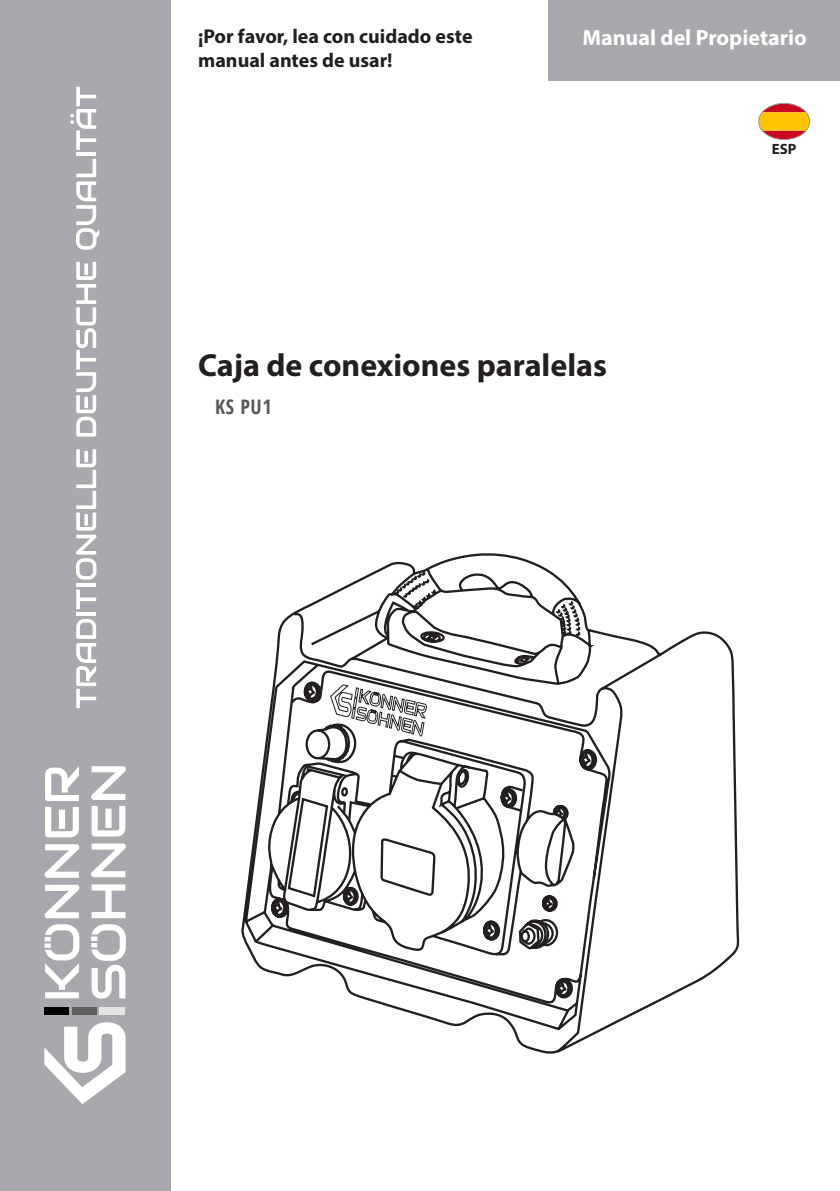
<style>
.page{position:relative;width:840px;height:1191px;background:#fff}
.page>*{position:absolute;margin:0;border:0;box-sizing:border-box;transform-origin:0 0}
.t1{font:700 32px "Myriad Pro";color:#231f20}
.t2{font:700 22px "Myriad Pro";color:#fff}
.t3{font:700 20px/24px "Myriad Pro";color:#231f20}
.t4{font:700 condensed 20px "Open Sans";color:#57585a}
.t5{font:700 15px "Myriad Pro";color:#231f20}
</style>
<div class="page">
<div style="left:0;top:0;width:170px;height:1191px;background:#a8a9ad"></div>
<svg style="left:76px;top:619px;width:20px;height:89px"></svg>
<hr style="left:76px;top:612px;width:20px;height:3px;background:#fff">
<svg style="left:76px;top:589px;width:20px;height:20px"></svg>
<hr style="left:76px;top:583px;width:20px;height:4px;background:#fff">
<svg style="left:76px;top:449px;width:20px;height:130px"></svg>
<svg style="left:76px;top:262px;width:20px;height:174px"></svg>
<svg style="left:76px;top:159px;width:23px;height:91px"></svg>
<hr style="left:76px;top:153px;width:20px;height:3px;background:#fff">
<svg style="left:70px;top:87px;width:26px;height:63px"></svg>
<svg style="left:44px;top:1022px;width:81px;height:82px"></svg>
<svg style="left:45px;top:884px;width:34px;height:34px"></svg>
<svg style="left:45px;top:844px;width:34px;height:33px"></svg>
<svg style="left:45px;top:807px;width:34px;height:30px"></svg>
<svg style="left:45px;top:766px;width:34px;height:35px"></svg>
<svg style="left:92px;top:884px;width:33px;height:34px"></svg>
<svg style="left:91px;top:843px;width:35px;height:34px"></svg>
<svg style="left:92px;top:806px;width:33px;height:30px"></svg>
<svg style="left:91px;top:766px;width:35px;height:34px"></svg>
<svg style="left:45px;top:924px;width:34px;height:74px"></svg>
<svg style="left:91px;top:924px;width:35px;height:74px"></svg>
<div style="left:44px;top:1007px;width:25px;height:8px;background:#000001"></div>
<div style="left:72px;top:1007px;width:24px;height:8px;background:#5f5f62"></div>
<div style="left:99px;top:1007px;width:26px;height:8px;background:#e4e5e7"></div>
<div style="left:548px;top:0;width:291px;height:80px;background:#a8a9ad"></div>
<svg style="left:241px;top:553px;width:499px;height:501px"></svg>
<svg style="left:758px;top:102px;width:52px;height:38px"></svg>
<p class="t3" style="left:198px;top:24px;width:276px">¡Por favor, lea con cuidado este manual antes de usar!</p>
<p class="t2" style="left:582px;top:23px;width:226px">Manual del Propietario</p>
<h1 class="t1" style="left:198px;top:344px;width:410px">Caja de conexiones paralelas</h1>
<p class="t4" style="left:215px;top:392px;width:58px">KS PU1</p>
<p class="t5" style="left:771px;top:139px;width:26px">ESP</p>
</div>
